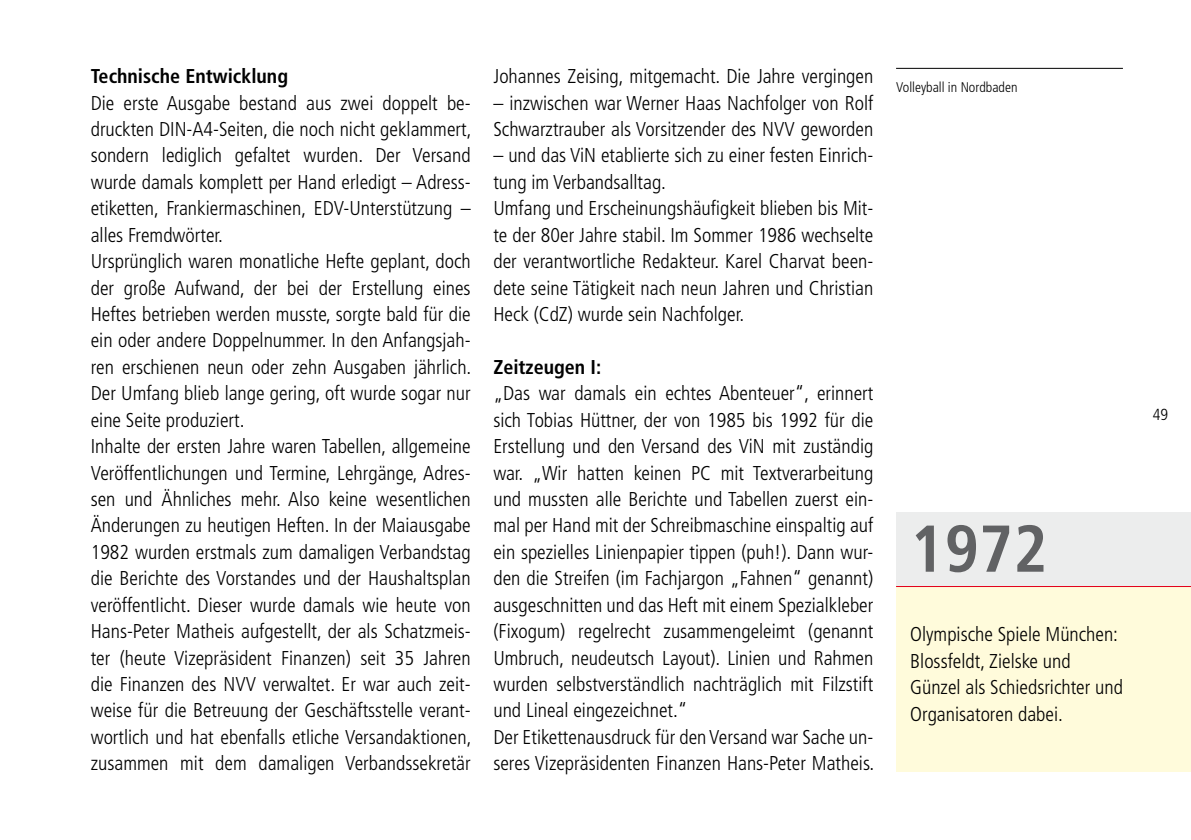
<style>
.page{position:relative;width:1191px;height:840px;background:#fff}
.page>*{position:absolute;margin:0;border:0;box-sizing:border-box;transform-origin:0 0}
.t1{font:700 condensed 66px "Frutiger";color:#616264}
.t2{font:300 condensed 20px/26.4px "Frutiger";color:#000}
.t3{font:700 condensed 20px "Frutiger";color:#000}
.t4{font:300 condensed 16px "Frutiger";color:#000}
.t5{font:300 condensed 14px "Frutiger";color:#000}
</style>
<div class="page">
<hr style="left:896px;top:68px;width:227px;height:1px;background:#000">
<div style="left:896px;top:585px;width:295px;height:186px;background:#fffbdb"></div>
<div style="left:896px;top:512px;width:295px;height:73px;background:#eceded"></div>
<hr style="left:896px;top:585px;width:295px;height:1px;background:#e2001a">
<p class="t3" style="left:91px;top:64px;width:199px">Technische Entwicklung</p>
<p class="t2" style="left:91px;top:90px;width:382px">Die erste Ausgabe bestand aus zwei doppelt be&shy;druckten DIN-A4-Seiten, die noch nicht geklammert, sondern lediglich gefaltet wurden. Der Versand wurde damals komplett per Hand erledigt – Adress&shy;etiketten, Frankiermaschinen, EDV-Unterstützung – alles Fremdwörter.<br>Ursprünglich waren monatliche Hefte geplant, doch der große Aufwand, der bei der Erstellung eines Heftes betrieben werden musste, sorgte bald für die ein oder andere Doppelnummer. In den Anfangsjah&shy;ren erschienen neun oder zehn Ausgaben jährlich.<br>Der Umfang blieb lange gering, oft wurde sogar nur eine Seite produziert.<br>Inhalte der ersten Jahre waren Tabellen, allgemeine Veröffentlichungen und Termine, Lehrgänge, Adres&shy;sen und Ähnliches mehr. Also keine wesentlichen Änderungen zu heutigen Heften. In der Maiausgabe 1982 wurden erstmals zum damaligen Verbandstag die Berichte des Vorstandes und der Haushaltsplan veröffentlicht. Dieser wurde damals wie heute von Hans-Peter Matheis aufgestellt, der als Schatzmeis&shy;ter (heute Vizepräsident Finanzen) seit 35 Jahren die Finanzen des NVV verwaltet. Er war auch zeit&shy;weise für die Betreuung der Geschäftsstelle verant&shy;wortlich und hat ebenfalls etliche Versandaktionen, zusammen mit dem damaligen Verbandssekretär</p>
<p class="t2" style="left:493px;top:63px;width:381px">Johannes Zeising, mitgemacht. Die Jahre vergingen</p>
<p class="t2" style="left:493px;top:90px;width:381px">– inzwischen war Werner Haas Nachfolger von Rolf<br>Schwarztrauber als Vorsitzender des NVV geworden</p>
<p class="t2" style="left:493px;top:142px;width:381px">– und das ViN etablierte sich zu einer festen Einrich&shy;tung im Verbandsalltag.<br>Umfang und Erscheinungshäufigkeit blieben bis Mit&shy;te der 80er Jahre stabil. Im Sommer 1986 wechselte der verantwortliche Redakteur. Karel Charvat been&shy;dete seine Tätigkeit nach neun Jahren und Christian Heck (CdZ) wurde sein Nachfolger.</p>
<p class="t3" style="left:493px;top:355px;width:109px">Zeitzeugen I:</p>
<p class="t2" style="left:493px;top:380px;width:382px">„Das war damals ein echtes Abenteuer“, erinnert sich Tobias Hüttner, der von 1985 bis 1992 für die Erstellung und den Versand des ViN mit zuständig war. „Wir hatten keinen PC mit Textverarbeitung und mussten alle Berichte und Tabellen zuerst ein&shy;mal per Hand mit der Schreibmaschine einspaltig auf ein spezielles Linienpapier tippen (puh!). Dann wur&shy;den die Streifen (im Fachjargon „Fahnen“ genannt) ausgeschnitten und das Heft mit einem Spezialkleber (Fixogum) regelrecht zusammengeleimt (genannt Umbruch, neudeutsch Layout). Linien und Rahmen wurden selbstverständlich nachträglich mit Filzstift und Lineal eingezeichnet.“<br>Der Etikettenausdruck für den Versand war Sache un&shy;seres Vizepräsidenten Finanzen Hans-Peter Matheis.</p>
<p class="t5" style="left:896px;top:79px;width:123px">Volleyball in Nordbaden</p>
<h1 class="t1" style="left:910px;top:509px;width:139px">1972</h1>
<p class="t2" style="left:910px;top:621px;width:214px">Olympische Spiele München:<br>Blossfeldt, Zielske und<br>Günzel als Schiedsrichter und<br>Organisatoren dabei.</p>
<p class="t4" style="left:1153px;top:405px;width:17px">49</p>
</div>
